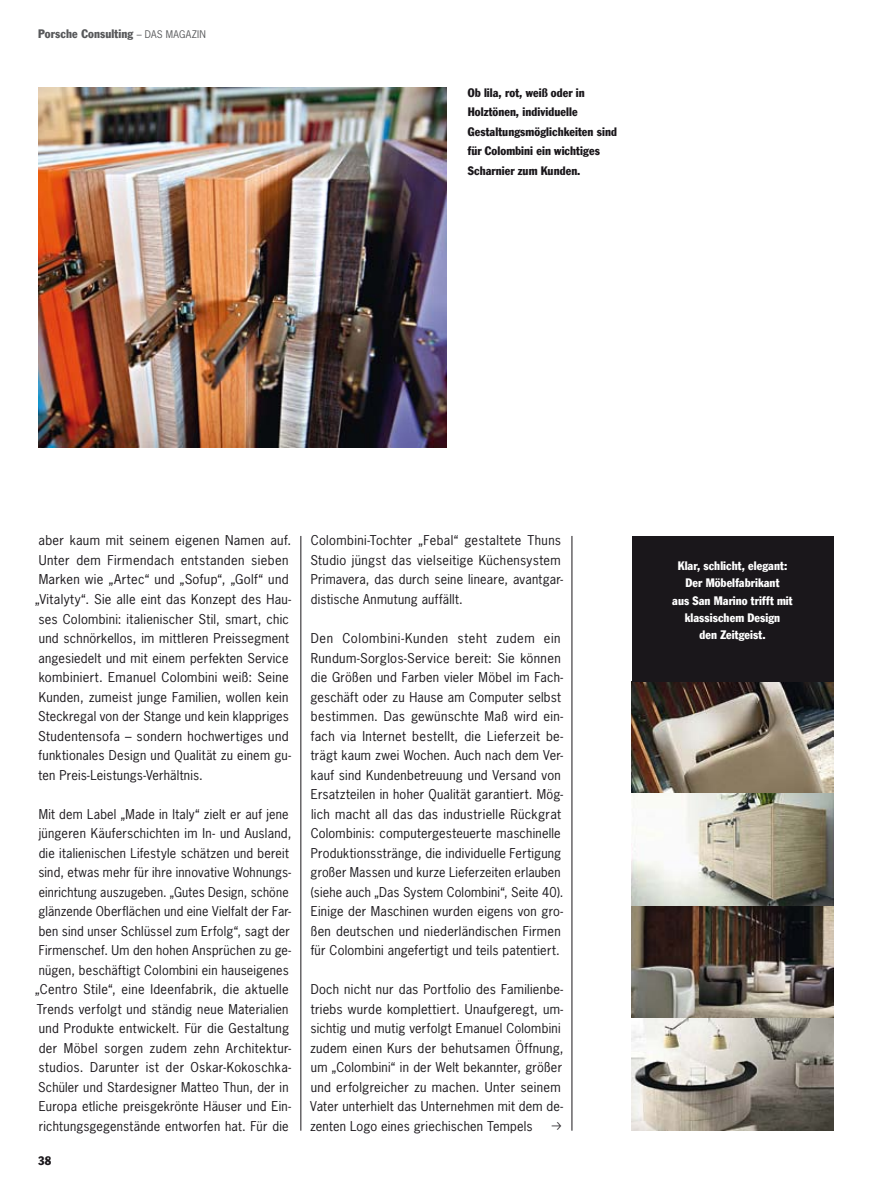
<style>
.page{position:relative;width:893px;height:1191px;background:#fff}
.page>*{position:absolute;margin:0;border:0;box-sizing:border-box;transform-origin:0 0}
.t1{font:12.75px/19.5px "Porsche News Gothic";letter-spacing:.02em;color:#1a171b}
.t2{font:condensed 12px/19.5px "Porsche Franklin Gothic";letter-spacing:.005em;color:#1a171b}
.t3{font:condensed 12px/17.4px "Porsche Franklin Gothic";letter-spacing:.01em;color:#fff;text-align:center}
.t4{font:condensed 12px "Porsche Franklin Gothic";letter-spacing:.01em;color:#57585a}
.s1{font-family:"Porsche News Gothic";font-stretch:normal;font-size:9.9px}
</style>
<div class="page">
<img style="left:632px;top:681px;width:201px;height:449px">
<div style="left:632px;top:536px;width:201px;height:145px;background:#1a171b"></div>
<img style="left:38px;top:87px;width:408px;height:361px">
<hr style="left:301px;top:536px;width:1px;height:594px;background:#1a171b">
<hr style="left:572px;top:536px;width:1px;height:594px;background:#1a171b">
<p class="t4" style="left:38px;top:27px;width:169px">Porsche Consulting <span class="s1">– DAS MAGAZIN</span></p>
<p class="t2" style="left:468px;top:83px;width:151px">Ob lila, rot, weiß oder in<br>Holztönen, individuelle<br>Gestaltungsmöglichkeiten sind für Colombini ein wichtiges<br>Scharnier zum Kunden.</p>
<p class="t1" style="left:35px;top:531px;width:258px">aber kaum mit seinem eigenen Namen auf.<br>Unter dem Firmendach entstanden sieben Marken wie „Artec“ und „Sofup“, „Golf“ und „Vitalyty“. Sie alle eint das Konzept des Hau&shy;ses Colombini: italienischer Stil, smart, chic und schnörkellos, im mittleren Preissegment angesiedelt und mit einem perfekten Service kombiniert. Emanuel Colombini weiß: Seine Kunden, zumeist junge Familien, wollen kein Steckregal von der Stange und kein klappriges Studentensofa – sondern hochwertiges und funktionales Design und Qualität zu einem gu&shy;ten Preis-Leistungs-Verhältnis.</p>
<p class="t1" style="left:35px;top:804px;width:258px">Mit dem Label „Made in Italy“ zielt er auf jene jüngeren Käuferschichten im In- und Ausland, die italienischen Lifestyle schätzen und bereit sind, etwas mehr für ihre innovative Wohnungs&shy;einrichtung auszugeben. „Gutes Design, schöne glänzende Oberflächen und eine Vielfalt der Far&shy;ben sind unser Schlüssel zum Erfolg“, sagt der Firmenschef. Um den hohen Ansprüchen zu ge&shy;nügen, beschäftigt Colombini ein hauseigenes „Centro Stile“, eine Ideenfabrik, die aktuelle Trends verfolgt und ständig neue Materialien und Produkte entwickelt. Für die Gestaltung der Möbel sorgen zudem zehn Architektur&shy;studios. Darunter ist der Oskar--Kokoschka-Schüler und Stardesigner Matteo Thun, der in Europa etliche preisgekrönte Häuser und Ein&shy;richtungsgegenstände entworfen hat. Für die</p>
<p class="t2" style="left:38px;top:1151px;width:14px">38</p>
<p class="t1" style="left:310px;top:531px;width:254px">Colombini-Tochter „Febal“ gestaltete Thuns Studio jüngst das vielseitige Küchensystem Primavera, das durch seine lineare, avantgar&shy;distische Anmutung auffällt.</p>
<p class="t1" style="left:311px;top:628px;width:254px">Den Colombini-Kunden steht zudem ein Rundum-Sorglos-Service bereit: Sie können die Größen und Farben vieler Möbel im Fach&shy;geschäft oder zu Hause am Computer selbst bestimmen. Das gewünschte Maß wird ein&shy;fach via Internet bestellt, die Lieferzeit be&shy;trägt kaum zwei Wochen. Auch nach dem Ver&shy;kauf sind Kundenbetreuung und Versand von Ersatzteilen in hoher Qualität garantiert. Mög&shy;lich macht all das das industrielle Rückgrat Colombinis: computergesteuerte maschinelle Produktionsstränge, die individuelle Fertigung großer Massen und kurze Lieferzeiten erlauben (siehe auch „Das System Colombini“, Seite 40).<br>Einige der Maschinen wurden eigens von gro&shy;ßen deutschen und niederländischen Firmen für Colombini angefertigt und teils patentiert.</p>
<p class="t1" style="left:310px;top:979px;width:255px">Doch nicht nur das Portfolio des Familienbe&shy;triebs wurde komplettiert. Unaufgeregt, um&shy;sichtig und mutig verfolgt Emanuel Colombini zudem einen Kurs der behutsamen Öffnung, um „Colombini“ in der Welt bekannter, größer und erfolgreicher zu machen. Unter seinem Vater unterhielt das Unternehmen mit dem de&shy;zenten Logo eines griechischen Tempels</p>
<p class="t3" style="left:672px;top:557px;width:122px">Klar, schlicht, elegant:<br>Der Möbelfabrikant<br>aus San Marino trifft mit klassischem Design<br>den Zeitgeist.</p>
</div>
